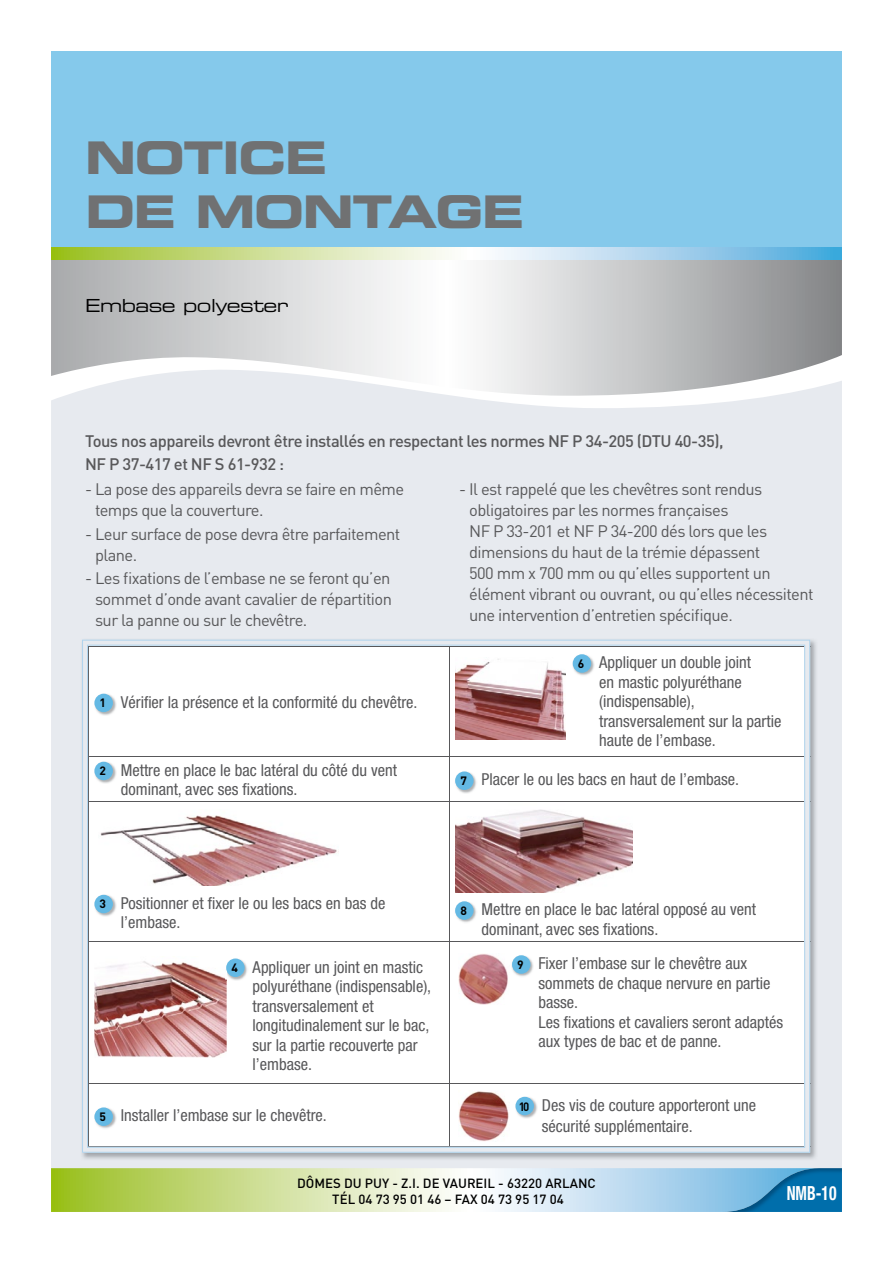
<style>
.page{position:relative;width:893px;height:1263px;background:#fff}
.page>*{position:absolute;margin:0;border:0;box-sizing:border-box;transform-origin:0 0}
.t1{font:45px/54px "Eurostile Bold Extended Two";letter-spacing:-.03em;color:#707172}
.t2{font:700 condensed 19.5px "Helvetica Neue LT";color:#fff;scale:.8 1}
.t3{font:18px "Eurostile Extended Two";letter-spacing:-.03em;color:#000}
.t4{font:condensed 16.5px/19.5px "Helvetica Neue LT";color:#58585a}
.t5{font:16.5px/21px "DIN";letter-spacing:-.035em;color:#58585a}
.t6{font:500 16.5px/22.2px "DIN";letter-spacing:-.03em;color:#58585a}
.t7{font:500 13.2px/15.9px "DIN";color:#000;text-align:center}
.s1{font-family:"DIN";font-weight:700;font-stretch:normal;font-size:12px;color:#000}
</style>
<div class="page">
<div style="left:51px;top:51px;width:791px;height:209px;background:#85c9eb"></div>
<div style="left:51px;top:396px;width:791px;height:772px;background:#e7eaef"></div>
<svg style="left:51px;top:260px;width:791px;height:136px"></svg>
<svg style="left:51px;top:247px;width:791px;height:13px;background:#bcd9bd"></svg>
<svg style="left:51px;top:1168px;width:671px;height:44px;background:#ccdfb7"></svg>
<img style="left:722px;top:1168px;width:120px;height:44px">
<img style="left:81px;top:638px;width:737px;height:522px">
<svg style="left:82px;top:640px;width:728px;height:513px;background:#dbe5ee"></svg>
<svg style="left:87px;top:645px;width:718px;height:503px"></svg>
<h1 class="t1" style="left:85px;top:130px;width:441px">NOTICE<br>DE MONTAGE</h1>
<p class="t3" style="left:85px;top:293px;width:205px">Embase polyester</p>
<p class="t6" style="left:85px;top:430px;width:640px">Tous nos appareils devront être installés en respectant les normes NF P 34-205 (DTU 40-35),<br>NF P 37-417 et NF S 61-932 :</p>
<p class="t5" style="left:95px;top:479px;width:311px;text-indent:-10px">- La pose des appareils devra se faire en même temps que la couverture.</p>
<p class="t5" style="left:95px;top:523px;width:307px;text-indent:-10px">- Leur surface de pose devra être parfaitement plane.</p>
<p class="t5" style="left:95px;top:567px;width:298px;text-align:justify;text-indent:-10px">- Les fixations de l’embase ne se feront qu’en sommet d’onde avant cavalier de répartition sur la panne ou sur le chevêtre.</p>
<p class="t4" style="left:100px;top:692px;width:319px"><span class="s1">1</span> Vérifier la présence et la conformité du chevêtre.</p>
<p class="t5" style="left:469px;top:479px;width:346px;text-indent:-10px">- Il est rappelé que les chevêtres sont rendus obligatoires par les normes françaises<br>NF P 33-201 et NF P 34-200 dés lors que les dimensions du haut de la trémie dépassent<br>500 mm x 700 mm ou qu’elles supportent un élément vibrant ou ouvrant, ou qu’elles nécessitent une intervention d’entretien spécifique.</p>
<p class="t4" style="left:599px;top:653px;width:184px;text-indent:-21px"><span class="s1">6</span> Appliquer un double joint<br>en mastic polyuréthane (indispensable), transversalement sur la partie haute de l’embase.</p>
<p class="t4" style="left:121px;top:760px;width:278px;text-indent:-21px"><span class="s1">2</span> Mettre en place le bac latéral du côté du vent dominant, avec ses fixations.</p>
<p class="t4" style="left:460px;top:770px;width:280px"><span class="s1">7</span> Placer le ou les bacs en haut de l’embase.</p>
<p class="t4" style="left:121px;top:893px;width:266px;text-indent:-21px"><span class="s1">3</span> Positionner et fixer le ou les bacs en bas de l’embase.</p>
<p class="t4" style="left:481px;top:900px;width:276px;text-indent:-21px"><span class="s1">8</span> Mettre en place le bac latéral opposé au vent dominant, avec ses fixations.</p>
<p class="t4" style="left:253px;top:957px;width:180px;text-indent:-21px"><span class="s1">4</span> Appliquer un joint en mastic polyuréthane (indispensable), transversalement et longitudinalement sur le bac, sur la partie recouverte par l’embase.</p>
<p class="t4" style="left:538px;top:953px;width:246px;text-indent:-21px"><span class="s1">9</span> Fixer l’embase sur le chevêtre aux sommets de chaque nervure en partie basse.<br>Les fixations et cavaliers seront adaptés aux types de bac et de panne.</p>
<p class="t4" style="left:100px;top:1106px;width:229px"><span class="s1">5</span> Installer l’embase sur le chevêtre.</p>
<p class="t4" style="left:542px;top:1094px;width:216px;line-height:21px;text-indent:-23px"><span class="s1">10</span> Des vis de couture apporteront une sécurité supplémentaire.</p>
<p class="t7" style="left:297px;top:1174px;width:300px">DÔMES DU PUY - Z.I. DE VAUREIL - 63220 ARLANC<br>TÉL 04 73 95 01 46 – FAX 04 73 95 17 04</p>
<p class="t2" style="left:787px;top:1181px;width:64px">NMB-10</p>
</div>
